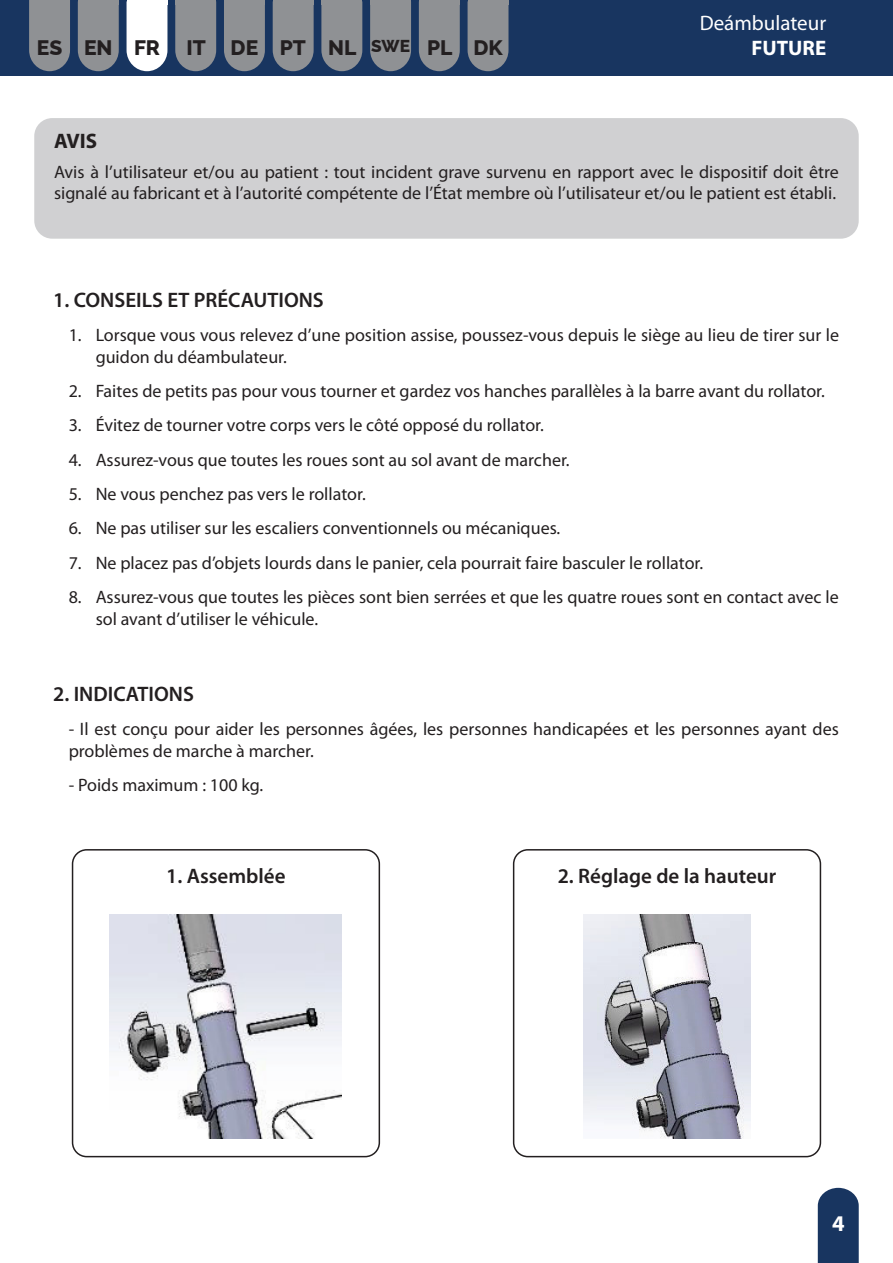
<style>
.page{position:relative;width:893px;height:1263px;background:#fff}
.page>*{position:absolute;margin:0;border:0;box-sizing:border-box;transform-origin:0 0}
.t1{font:700 22.5px "Myriad Pro";color:#fff}
.t2{font:600 21px "Myriad Pro";color:#231f20}
.t3{font:800 21px "Raleway";color:#231f20}
.t4{font:21px "Myriad Pro";color:#fff}
.t5{font:700 21px "Myriad Pro";color:#fff}
.t6{font:700 21px "Myriad Pro";color:#231f20}
.t7{font:18px/21.6px "Myriad Pro";color:#231f20}
.s1{font-size:17.25px}
</style>
<div class="page">
<div style="left:0;top:0;width:893px;height:75px;background:#183560"></div>
<svg style="left:29px;top:0;width:41px;height:71px;background:#878b90"></svg>
<svg style="left:127px;top:4px;width:40px;height:67px;background:#f1f2f5"></svg>
<hr style="left:127px;top:0;width:40px;height:4px;background:#fff">
<svg style="left:78px;top:4px;width:41px;height:67px;background:#868a90"></svg>
<hr style="left:78px;top:0;width:41px;height:4px;background:#8f9194">
<svg style="left:321px;top:4px;width:41px;height:67px;background:#868a90"></svg>
<hr style="left:321px;top:0;width:41px;height:4px;background:#8f9194">
<div style="left:468px;top:4px;width:40px;height:67px;background:#8f9194"></div>
<hr style="left:468px;top:0;width:40px;height:4px;background:#8f9194">
<svg style="left:273px;top:4px;width:41px;height:67px;background:#868a90"></svg>
<hr style="left:273px;top:0;width:41px;height:4px;background:#8f9194">
<svg style="left:419px;top:4px;width:41px;height:67px;background:#868a90"></svg>
<hr style="left:419px;top:0;width:41px;height:4px;background:#8f9194">
<svg style="left:224px;top:4px;width:41px;height:67px;background:#878a90"></svg>
<hr style="left:224px;top:0;width:41px;height:4px;background:#8f9194">
<svg style="left:370px;top:4px;width:41px;height:67px;background:#868a90"></svg>
<hr style="left:370px;top:0;width:41px;height:4px;background:#8f9194">
<svg style="left:175px;top:4px;width:41px;height:67px;background:#868a90"></svg>
<hr style="left:175px;top:0;width:41px;height:4px;background:#8f9194">
<svg style="left:818px;top:1188px;width:41px;height:75px;background:#244068"></svg>
<div style="left:34px;top:118px;width:825px;height:121px;background:#d0d0d2;border-radius:18px"></div>
<img style="left:110px;top:914px;width:232px;height:225px">
<div style="left:72px;top:849px;width:308px;height:308px;border:2px solid #231f20;border-radius:14px"></div>
<img style="left:583px;top:914px;width:168px;height:225px">
<div style="left:513px;top:849px;width:308px;height:308px;border:2px solid #231f20;border-radius:14px"></div>
<p class="t4" style="left:700px;top:10px;width:128px">Deámbulateur</p>
<p class="t3" style="left:37px;top:30px;width:125px">ES EN FR</p>
<p class="t3" style="left:186px;top:30px;width:318px">IT DE PT NL <span class="s1">SWE</span> PL DK</p>
<p class="t5" style="left:751px;top:35px;width:76px">FUTURE</p>
<p class="t6" style="left:54px;top:127px;width:45px">AVIS</p>
<p class="t7" style="left:54px;top:161px;width:786px">Avis à l’utilisateur et/ou au patient : tout incident grave survenu en rapport avec le dispositif doit être signalé au fabricant et à l’autorité compétente de l’État membre où l’utilisateur et/ou le patient est établi.</p>
<p class="t2" style="left:53px;top:286px;width:272px">1. CONSEILS ET PRÉCAUTIONS</p>
<p class="t7" style="left:96px;top:324px;width:745px;text-indent:-27px">1. Lorsque vous vous relevez d’une position assise, poussez-vous depuis le siège au lieu de tirer sur le guidon du déambulateur.</p>
<p class="t7" style="left:69px;top:380px;width:758px">2. Faites de petits pas pour vous tourner et gardez vos hanches parallèles à la barre avant du rollator.</p>
<p class="t7" style="left:69px;top:414px;width:477px">3. Évitez de tourner votre corps vers le côté opposé du rollator.</p>
<p class="t7" style="left:69px;top:448px;width:502px">4. Assurez-vous que toutes les roues sont au sol avant de marcher.</p>
<p class="t7" style="left:69px;top:483px;width:299px">5. Ne vous penchez pas vers le rollator.</p>
<p class="t7" style="left:69px;top:517px;width:493px">6. Ne pas utiliser sur les escaliers conventionnels ou mécaniques.</p>
<p class="t7" style="left:69px;top:552px;width:636px">7. Ne placez pas d’objets lourds dans le panier, cela pourrait faire basculer le rollator.</p>
<p class="t7" style="left:96px;top:586px;width:745px;text-indent:-27px">8. Assurez-vous que toutes les pièces sont bien serrées et que les quatre roues sont en contact avec le sol avant d’utiliser le véhicule.</p>
<p class="t2" style="left:53px;top:680px;width:142px">2. INDICATIONS</p>
<p class="t7" style="left:69px;top:718px;width:772px">- Il est conçu pour aider les personnes âgées, les personnes handicapées et les personnes ayant des problèmes de marche à marcher.</p>
<p class="t7" style="left:69px;top:774px;width:196px">- Poids maximum : 100 kg.</p>
<p class="t2" style="left:166px;top:863px;width:121px">1. Assemblée</p>
<p class="t2" style="left:558px;top:863px;width:220px">2. Réglage de la hauteur</p>
<p class="t1" style="left:832px;top:1209px;width:14px">4</p>
</div>
